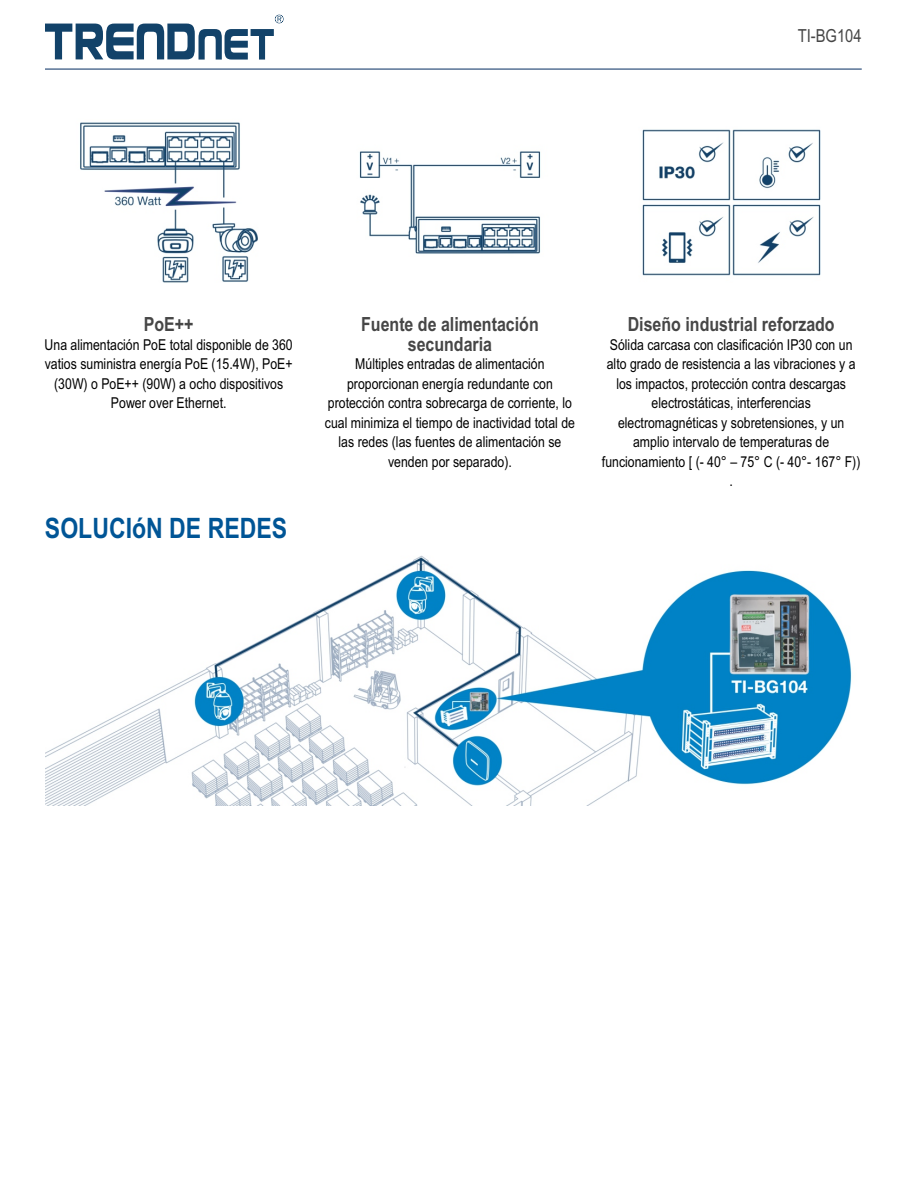
<style>
.page{position:relative;width:918px;height:1188px;background:#fff}
.page>*{position:absolute;margin:0;border:0;box-sizing:border-box;transform-origin:0 0}
.t1{font:700 28.2px "Arial Narrow";color:#005596}
.t2{font:700 19.5px/19.6px "Arial Narrow";color:#464646;text-align:center}
.t3{font:18px "Arial Narrow";color:#464646}
.t4{font:15px/19.5px "Arial Narrow";color:#000;text-align:center}
</style>
<div class="page">
<img style="left:80px;top:122px;width:178px;height:161px">
<img style="left:359px;top:151px;width:182px;height:103px">
<img style="left:642px;top:129px;width:179px;height:147px">
<img style="left:46px;top:555px;width:806px;height:250px">
<svg style="left:45px;top:15px;width:239px;height:45px"></svg>
<hr style="left:45px;top:68px;width:817px;height:2px;background:#32537e">
<p class="t3" style="left:798px;top:28px;width:65px">TI-BG104</p>
<h2 class="t2" style="left:144px;top:316px;width:51px">PoE++</h2>
<p class="t4" style="left:45px;top:336px;width:250px">Una alimentación PoE total disponible de 360 vatios suministra energía PoE (15.4W), PoE+ (30W) o PoE++ (90W) a ocho dispositivos Power over Ethernet.</p>
<h1 class="t1" style="left:45px;top:517px;width:244px">SOLUCIóN DE REDES</h1>
<h2 class="t2" style="left:361px;top:316px;width:179px">Fuente de alimentación secundaria</h2>
<p class="t4" style="left:325px;top:356px;width:252px">Múltiples entradas de alimentación proporcionan energía redundante con protección contra sobrecarga de corriente, lo cual minimiza el tiempo de inactividad total de las redes (las fuentes de alimentación se venden por separado).</p>
<h2 class="t2" style="left:628px;top:316px;width:209px">Diseño industrial reforzado</h2>
<p class="t4" style="left:602px;top:336px;width:260px">Sólida carcasa con clasificación IP30 con un alto grado de resistencia a las vibraciones y a los impactos, protección contra descargas electrostáticas, interferencias electromagnéticas y sobretensiones, y un amplio intervalo de temperaturas de funcionamiento [ (- 40° – 75° C (- 40°- 167° F)) .</p>
</div>
